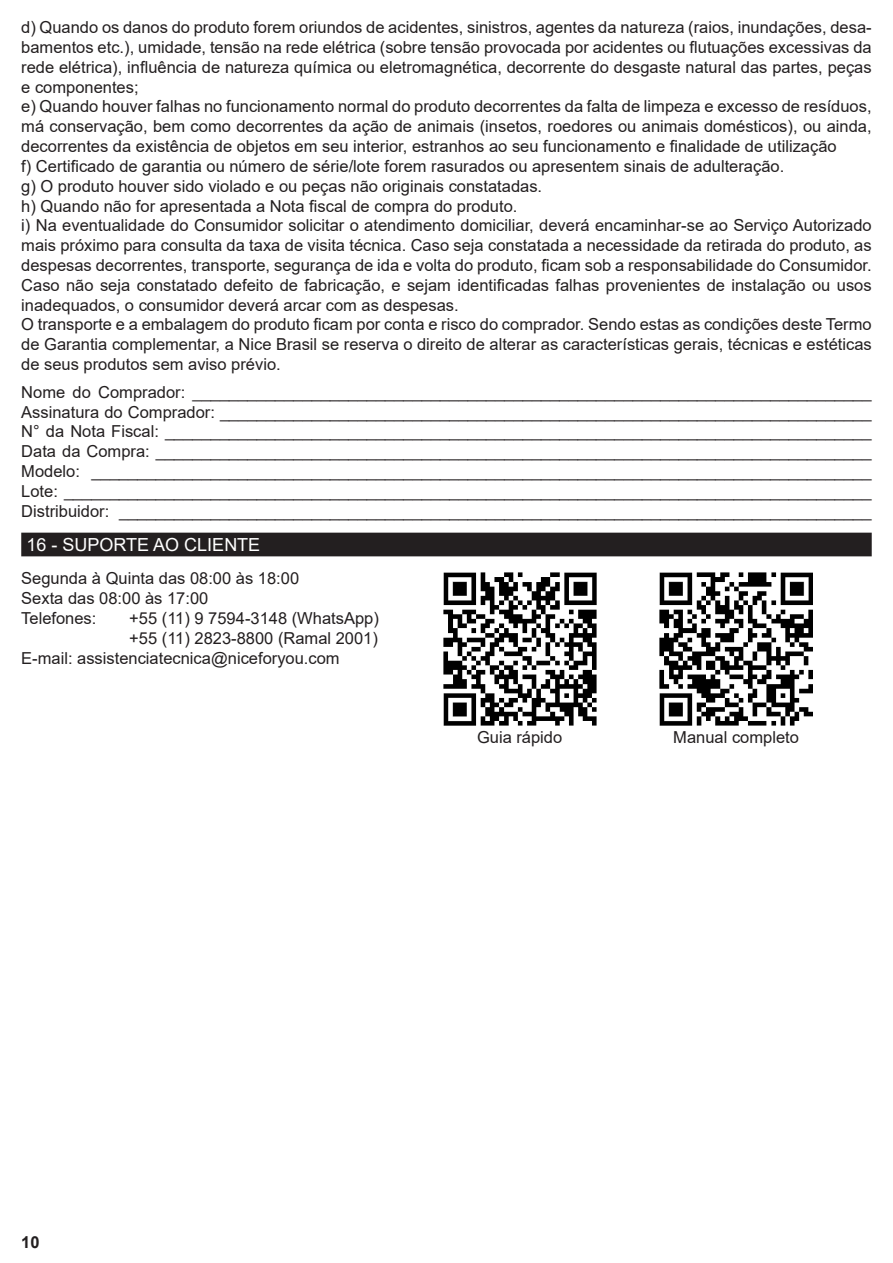
<style>
.page{position:relative;width:893px;height:1263px;background:#fff}
.page>*{position:absolute;margin:0;border:0;box-sizing:border-box;transform-origin:0 0}
.t1{font:18px "Arial";color:#fff}
.t2{font:16.5px/19.8px "Arial";color:#231f20;text-align:justify}
.t3{font:700 16.5px "Arial";color:#231f20}
</style>
<div class="page">
<div style="left:22px;top:533px;width:849px;height:23px;background:#231f20"></div>
<img style="left:443px;top:572px;width:153px;height:153px">
<img style="left:660px;top:572px;width:152px;height:153px">
<p class="t2" style="left:21px;top:17px;width:852px">d) Quando os danos do produto forem oriundos de acidentes, sinistros, agentes da natureza (raios, inundações, desa&shy;bamentos etc.), umidade, tensão na rede elétrica (sobre tensão provocada por acidentes ou flutuações excessivas da rede elétrica), influência de natureza química ou eletromagnética, decorrente do desgaste natural das partes, peças e componentes;</p>
<p class="t2" style="left:21px;top:97px;width:852px">e) Quando houver falhas no funcionamento normal do produto decorrentes da falta de limpeza e excesso de resíduos, má conservação, bem como decorrentes da ação de animais (insetos, roedores ou animais domésticos), ou ainda, decorrentes da existência de objetos em seu interior, estranhos ao seu funcionamento e finalidade de utilização</p>
<p class="t2" style="left:21px;top:156px;width:765px">f) Certificado de garantia ou número de série/lote forem rasurados ou apresentem sinais de adulteração.</p>
<p class="t2" style="left:21px;top:176px;width:522px">g) O produto houver sido violado e ou peças não originais constatadas.</p>
<p class="t2" style="left:21px;top:196px;width:498px">h) Quando não for apresentada a Nota fiscal de compra do produto.</p>
<p class="t2" style="left:21px;top:215px;width:852px">i) Na eventualidade do Consumidor solicitar o atendimento domiciliar, deverá encaminhar-se ao Serviço Autorizado mais próximo para consulta da taxa de visita técnica. Caso seja constatada a necessidade da retirada do produto, as despesas decorrentes, transporte, segurança de ida e volta do produto, ficam sob a responsabilidade do Consumidor.</p>
<p class="t2" style="left:21px;top:275px;width:852px">Caso não seja constatado defeito de fabricação, e sejam identificadas falhas provenientes de instalação ou usos inadequados, o consumidor deverá arcar com as despesas.</p>
<p class="t2" style="left:21px;top:314px;width:852px">O transporte e a embalagem do produto ficam por conta e risco do comprador. Sendo estas as condições deste Termo de Garantia complementar, a Nice Brasil se reserva o direito de alterar as características gerais, técnicas e estéticas de seus produtos sem aviso prévio.</p>
<p class="t2" style="left:21px;top:382px;width:852px">Nome do Comprador: __________________________________________________________________________</p>
<p class="t2" style="left:21px;top:402px;width:852px">Assinatura do Comprador: _______________________________________________________________________</p>
<p class="t2" style="left:21px;top:422px;width:852px">N° da Nota Fiscal: _____________________________________________________________________________</p>
<p class="t2" style="left:21px;top:441px;width:852px">Data da Compra: ______________________________________________________________________________</p>
<p class="t2" style="left:21px;top:461px;width:852px">Modelo: _____________________________________________________________________________________</p>
<p class="t2" style="left:21px;top:481px;width:852px">Lote: ________________________________________________________________________________________</p>
<p class="t2" style="left:21px;top:501px;width:852px">Distribuidor: __________________________________________________________________________________</p>
<p class="t1" style="left:27px;top:532px;width:235px">16 - SUPORTE AO CLIENTE</p>
<p class="t2" style="left:21px;top:568px;width:279px">Segunda à Quinta das 08:00 às 18:00</p>
<p class="t2" style="left:21px;top:588px;width:189px">Sexta das 08:00 às 17:00</p>
<p class="t2" style="left:21px;top:608px;width:77px">Telefones:</p>
<p class="t2" style="left:129px;top:608px;width:251px">+55 (11) 9 7594-3148 (WhatsApp)</p>
<p class="t2" style="left:129px;top:628px;width:250px">+55 (11) 2823-8800 (Ramal 2001)</p>
<p class="t2" style="left:21px;top:648px;width:320px">E-mail: assistenciatecnica@niceforyou.com</p>
<p class="t2" style="left:477px;top:727px;width:87px">Guia rápido</p>
<p class="t2" style="left:673px;top:727px;width:127px">Manual completo</p>
<p class="t3" style="left:21px;top:1230px;width:20px">10</p>
</div>
